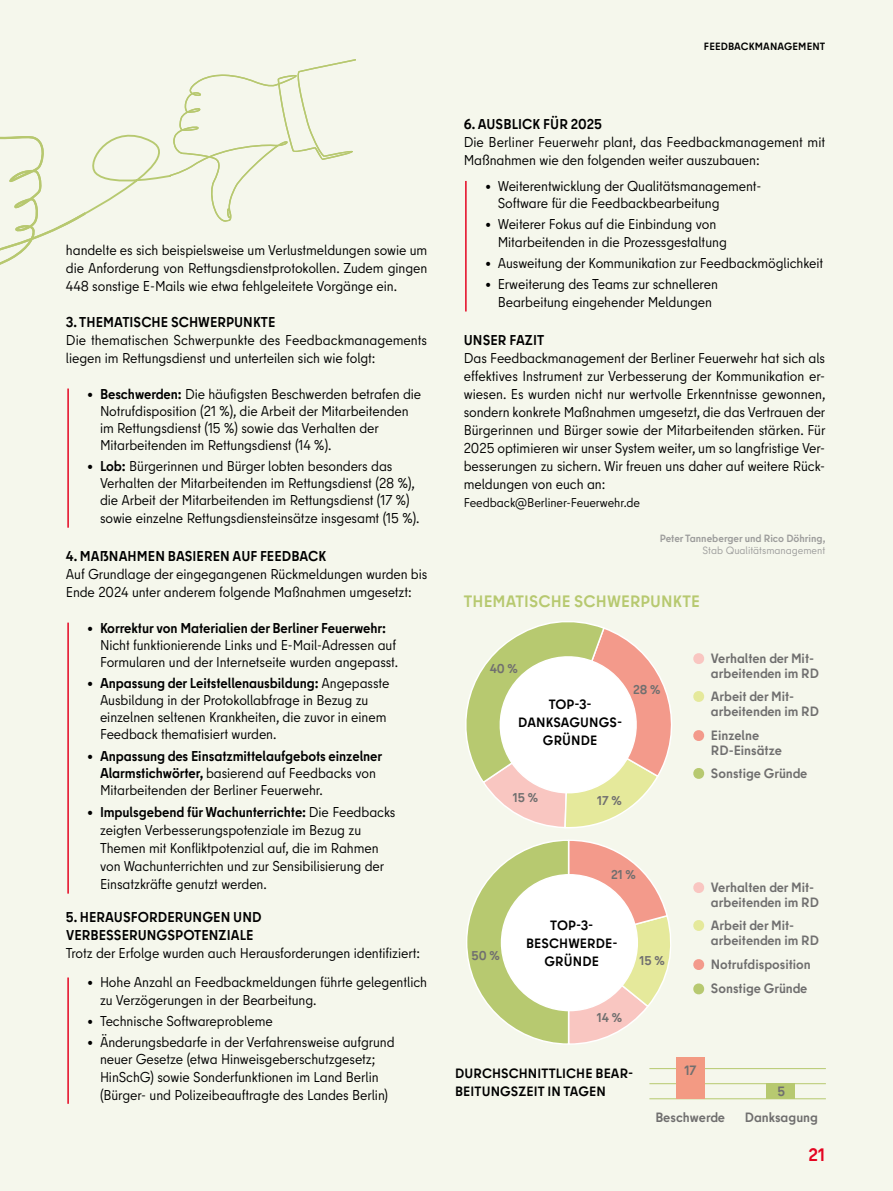
<style>
.page{position:relative;width:893px;height:1191px;background:#f5f7ec}
.page>*{position:absolute;margin:0;border:0;box-sizing:border-box;transform-origin:0 0}
.t1{font:700 18px "Berlin Type";color:#e40521}
.Info_HEAD{font:700 16.5px "Berlin Type";letter-spacing:.01em;color:#b7c970}
.Fließtext{font:14.25px/18px "Berlin Type";letter-spacing:-.005em;color:#000}
.Zwischenhead{font:700 14.25px/17.1px "Berlin Type";letter-spacing:.005em;color:#000}
.t2{font:700 13.5px/15px "Berlin Type";color:#706f6f}
.t3{font:700 13.5px/18px "Berlin Type";letter-spacing:.01em;color:#000;text-align:center}
.Fließtext-2{font:12.75px "Berlin Type";letter-spacing:-.005em;color:#000}
.t4{font:700 12.75px "Berlin Type";color:#706f6f}
.Autor_In{font:700 10.5px/12px "Berlin Type";color:#9d9d9c;text-align:right}
.t5{font:700 10.5px "Berlin Type";letter-spacing:.01em;color:#000}
.s1{font-weight:700}
.s2{font-weight:400}
</style>
<div class="page">
<hr style="left:465px;top:181px;width:2px;height:130px;background:#e40521">
<hr style="left:67px;top:388px;width:2px;height:139px;background:#e40521">
<hr style="left:67px;top:622px;width:2px;height:271px;background:#e40521">
<hr style="left:67px;top:977px;width:2px;height:126px;background:#e40521">
<svg style="left:0;top:59px;width:356px;height:206px"></svg>
<img style="left:465px;top:621px;width:361px;height:479px">
<p class="Fließtext" style="left:66px;top:241px;width:363px;text-align:justify">handelte es sich beispielsweise um Verlustmeldungen sowie um die Anforderung von Rettungsdienstprotokollen. Zudem gingen 448 sonstige E-Mails wie etwa fehlgeleitete Vorgänge ein.</p>
<h2 class="Zwischenhead" style="left:66px;top:314px;width:211px">3. THEMATISCHE SCHWERPUNKTE</h2>
<p class="Fließtext" style="left:66px;top:331px;width:363px">Die thematischen Schwerpunkte des Feedbackmanagements liegen im Rettungsdienst und unterteilen sich wie folgt:</p>
<p class="Fließtext" style="left:100px;top:385px;width:323px;line-height:17.1px;text-indent:-13px"><span class="s1">• Beschwerden:</span> Die häufigsten Beschwerden betrafen die Notrufdisposition (21 %), die Arbeit der Mitarbeitenden im Rettungsdienst (15 %) sowie das Verhalten der Mitarbeitenden im Rettungsdienst (14 %).</p>
<p class="Fließtext" style="left:100px;top:457px;width:321px;line-height:17.4px;text-indent:-13px"><span class="s1">• Lob:</span> Bürgerinnen und Bürger lobten besonders das Verhalten der Mitarbeitenden im Rettungsdienst (28 %), die Arbeit der Mitarbeitenden im Rettungsdienst (17 %) sowie einzelne Rettungsdiensteinsätze insgesamt (15 %).</p>
<h2 class="Zwischenhead" style="left:66px;top:548px;width:262px">4. MAßNAHMEN BASIEREN AUF FEEDBACK</h2>
<p class="Fließtext" style="left:66px;top:565px;width:363px">Auf Grundlage der eingegangenen Rückmeldungen wurden bis<br>Ende 2024 unter anderem folgende Maßnahmen umgesetzt:</p>
<p class="Fließtext" style="left:100px;top:619px;width:300px;line-height:17.1px;text-indent:-13px"><span class="s1">• Korrektur von Materialien der Berliner Feuerwehr:<br></span>Nicht funktionierende Links und E-Mail-Adressen auf<br>Formularen und der Internetseite wurden angepasst.</p>
<p class="Fließtext" style="left:100px;top:675px;width:291px;line-height:17.1px;text-indent:-13px"><span class="s1">• Anpassung der Leitstellenausbildung:</span> Angepasste Ausbildung in der Protokollabfrage in Bezug zu einzelnen seltenen Krankheiten, die zuvor in einem Feedback thematisiert wurden.</p>
<p class="Zwischenhead" style="left:100px;top:747px;width:284px;text-indent:-13px">• Anpassung des Einsatzmittelaufgebots einzelner<br>Alarmstichwörter, <span class="s2">basierend auf Feedbacks von<br>Mitarbeitenden der Berliner Feuerwehr.</span></p>
<p class="Fließtext" style="left:100px;top:803px;width:297px;text-indent:-13px"><span class="s1">• Impulsgebend für Wachunterrichte:</span> Die Feedbacks zeigten Verbesserungspotenziale im Bezug zu Themen mit Konfliktpotenzial auf, die im Rahmen von Wachunterrichten und zur Sensibilisierung der Einsatzkräfte genutzt werden.</p>
<h2 class="Zwischenhead" style="left:66px;top:907px;width:197px;line-height:18px">5. HERAUSFORDERUNGEN UND<br>VERBESSERUNGSPOTENZIALE</h2>
<p class="Fließtext" style="left:66px;top:943px;width:355px">Trotz der Erfolge wurden auch Herausforderungen identifiziert:</p>
<p class="Fließtext" style="left:100px;top:974px;width:329px;line-height:17.1px;text-indent:-13px">• Hohe Anzahl an Feedbackmeldungen führte gelegentlich zu Verzögerungen in der Bearbeitung.</p>
<p class="Fließtext" style="left:87px;top:1012px;width:187px">• Technische Softwareprobleme</p>
<p class="Fließtext" style="left:87px;top:1033px;width:309px;line-height:17.4px;text-align:center">• Änderungsbedarfe in der Verfahrensweise aufgrund neuer Gesetze (etwa Hinweisgeberschutzgesetz; HinSchG) sowie Sonderfunktionen im Land Berlin (Bürger- und Polizeibeauftragte des Landes Berlin)</p>
<p class="t5" style="left:704px;top:39px;width:123px">FEEDBACKMANAGEMENT</p>
<h2 class="Zwischenhead" style="left:464px;top:116px;width:140px">6. AUSBLICK FÜR 2025</h2>
<p class="Fließtext" style="left:464px;top:133px;width:363px">Die Berliner Feuerwehr plant, das Feedbackmanagement mit<br>Maßnahmen wie den folgenden weiter auszubauen:</p>
<p class="Fließtext" style="left:498px;top:177px;width:265px;line-height:17.1px;text-indent:-13px">• Weiterentwicklung der Qualitätsmanagement-<br>Software für die Feedbackbearbeitung</p>
<p class="Fließtext" style="left:498px;top:216px;width:231px;line-height:17.1px;text-indent:-13px">• Weiterer Fokus auf die Einbindung von<br>Mitarbeitenden in die Prozessgestaltung</p>
<p class="Fließtext" style="left:485px;top:254px;width:340px">• Ausweitung der Kommunikation zur Feedbackmöglichkeit</p>
<p class="Fließtext" style="left:485px;top:275px;width:234px;text-align:center">• Erweiterung des Teams zur schnelleren<br>Bearbeitung eingehender Meldungen</p>
<h2 class="Zwischenhead" style="left:464px;top:332px;width:82px">UNSER FAZIT</h2>
<p class="Fließtext" style="left:464px;top:349px;width:363px;text-align:justify">Das Feedbackmanagement der Berliner Feuerwehr hat sich als effektives Instrument zur Verbesserung der Kommunikation er&shy;wiesen. Es wurden nicht nur wertvolle Erkenntnisse gewonnen, sondern konkrete Maßnahmen umgesetzt, die das Vertrauen der Bürgerinnen und Bürger sowie der Mitarbeitenden stärken. Für 2025 optimieren wir unser System weiter, um so langfristige Ver&shy;besserungen zu sichern. Wir freuen uns daher auf weitere Rück&shy;meldungen von euch an:</p>
<p class="Fließtext-2" style="left:464px;top:495px;width:178px">Feedback@Berliner-Feuerwehr.de</p>
<p class="Autor_In" style="left:660px;top:532px;width:167px">Peter Tanneberger und Rico Döhring,<br><span class="s2">Stab Qualitätsmanagement</span></p>
<h1 class="Info_HEAD" style="left:464px;top:590px;width:237px">THEMATISCHE SCHWERPUNKTE</h1>
<p class="t4" style="left:490px;top:660px;width:30px">40 %</p>
<p class="t3" style="left:518px;top:695px;width:105px">TOP-3-<br>DANKSAGUNGS-<br>GRÜNDE</p>
<p class="t4" style="left:633px;top:681px;width:29px">28 %</p>
<p class="t4" style="left:513px;top:789px;width:27px">15 %</p>
<p class="t4" style="left:597px;top:792px;width:26px">17 %</p>
<p class="t2" style="left:711px;top:650px;width:109px">Verhalten der Mit&shy;arbeitenden im RD</p>
<p class="t2" style="left:711px;top:688px;width:109px">Arbeit der Mit&shy;arbeitenden im RD</p>
<p class="t2" style="left:711px;top:727px;width:72px">Einzelne<br>RD-Einsätze</p>
<p class="t2" style="left:711px;top:765px;width:98px">Sonstige Gründe</p>
<p class="t4" style="left:471px;top:947px;width:30px">50 %</p>
<p class="t4" style="left:611px;top:866px;width:26px">21 %</p>
<p class="t3" style="left:526px;top:916px;width:93px">TOP-3-<br>BESCHWERDE-<br>GRÜNDE</p>
<p class="t4" style="left:639px;top:952px;width:27px">15 %</p>
<p class="t4" style="left:597px;top:1009px;width:27px">14 %</p>
<p class="t3" style="left:455px;top:1064px;width:180px;text-align:left">DURCHSCHNITTLICHE BEAR-<br>BEITUNGSZEIT IN TAGEN</p>
<p class="t2" style="left:711px;top:879px;width:109px">Verhalten der Mit&shy;arbeitenden im RD</p>
<p class="t2" style="left:711px;top:917px;width:109px">Arbeit der Mit&shy;arbeitenden im RD</p>
<p class="t2" style="left:711px;top:981px;width:98px">Sonstige Gründe</p>
<p class="t2" style="left:711px;top:956px;width:101px">Notrufdisposition</p>
<p class="t2" style="left:684px;top:1062px;width:14px">17</p>
<p class="t2" style="left:777px;top:1083px;width:9px">5</p>
<p class="t2" style="left:655px;top:1109px;width:71px">Beschwerde</p>
<p class="t2" style="left:745px;top:1109px;width:75px">Danksagung</p>
<p class="t1" style="left:808px;top:1143px;width:18px">21</p>
</div>
